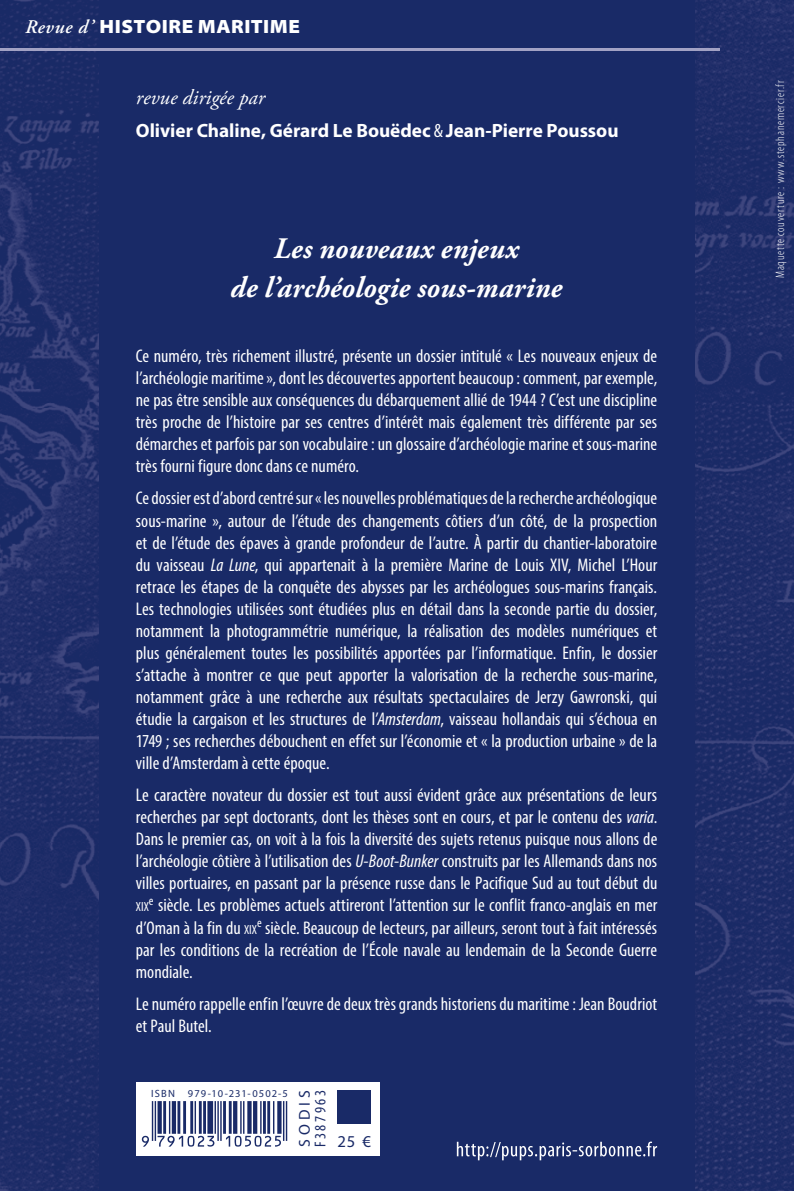
<style>
.page{position:relative;width:794px;height:1191px;background:#fff}
.page>*{position:absolute;margin:0;border:0;box-sizing:border-box;transform-origin:0 0}
.t1{font:italic 700 29.75px/39.9px "Adobe Garamond Pro";letter-spacing:.01em;color:#fff;text-align:center}
.t2{font:italic 21px "Adobe Garamond Pro";letter-spacing:.005em;color:#fff}
.t3{font:700 19.25px "Myriad Pro";letter-spacing:-.005em;color:#fff}
.t4{font:900 semi-expanded 19.25px "Myriad Pro";letter-spacing:.03em;color:#fff}
.t5{font:condensed 18.38px/22.1px "Myriad Pro";color:#fff;text-align:justify}
.t6{font:16.62px "Myriad Pro";color:#192a67}
.t7{font:condensed 15.75px/15.8px "Myriad Pro";letter-spacing:.165em;color:#192a67}
.t8{font:condensed 13.3px "Myriad Pro";color:#fff}
.t9{font:300 condensed 12.25px "Myriad Pro";letter-spacing:.065em;color:#fff}
.t10{font:10.5px "Myriad Pro";letter-spacing:.11em;color:#192a67}
.s1{font-family:"Adobe Garamond Pro";font-weight:600;font-style:italic;font-stretch:normal}
.s2{font-weight:400;font-stretch:condensed}
.s3{font-style:italic}
.s4{font-size:13.3px}
.s5{font-stretch:normal}
</style>
<div class="page">
<img style="left:0;top:0;width:794px;height:1191px">
<div style="left:99px;top:0;width:596px;height:1191px;background:#192a67"></div>
<hr style="left:0;top:48px;width:719px;height:3px;background:#a2a2c4">
<svg style="left:457px;top:1141px;width:200px;height:19px"></svg>
<div style="left:136px;top:1082px;width:243px;height:74px;background:#fff"></div>
<div style="left:337px;top:1090px;width:34px;height:33px;background:#192a67"></div>
<svg style="left:142px;top:1101px;width:145px;height:45px"></svg>
<p class="t4" style="left:25px;top:16px;width:277px"><span class="s1">Revue d’</span> HISTOIRE MARITIME</p>
<p class="t2" style="left:136px;top:85px;width:131px">revue dirigée par</p>
<p class="t3" style="left:136px;top:118px;width:484px">Olivier Chaline, Gérard Le Bouëdec <span class="s2">&amp;</span> Jean-Pierre Poussou</p>
<p class="t1" style="left:230px;top:229px;width:333px">Les nouveaux enjeux<br>de l’archéologie sous-marine</p>
<p class="t5" style="left:136px;top:345px;width:523px">Ce numéro, très richement illustré, présente un dossier intitulé « Les nouveaux enjeux de l’archéologie maritime », dont les découvertes apportent beaucoup : comment, par exemple, ne pas être sensible aux conséquences du débarquement allié de 1944 ? C’est une discipline très proche de l’histoire par ses centres d’intérêt mais également très différente par ses démarches et parfois par son vocabulaire : un glossaire d’archéologie marine et sous-marine très fourni figure donc dans ce numéro.</p>
<p class="t5" style="left:136px;top:487px;width:523px">Ce dossier est d’abord centré sur « les nouvelles problématiques de la recherche archéologique sous-marine », autour de l’étude des changements côtiers d’un côté, de la prospection et de l’étude des épaves à grande profondeur de l’autre. À partir du chantier-laboratoire du vaisseau <span class="s3">La Lune</span>, qui appartenait à la première Marine de Louis XIV, Michel L’Hour retrace les étapes de la conquête des abysses par les archéologues sous-marins français.<br>Les technologies utilisées sont étudiées plus en détail dans la seconde partie du dossier, notamment la photogrammétrie numérique, la réalisation des modèles numériques et plus généralement toutes les possibilités apportées par l’informatique. Enfin, le dossier s’attache à montrer ce que peut apporter la valorisation de la recherche sous-marine, notamment grâce à une recherche aux résultats spectaculaires de Jerzy Gawronski, qui étudie la cargaison et les structures de l’<span class="s3">Amsterdam</span>, vaisseau hollandais qui s’échoua en 1749 ; ses recherches débouchent en effet sur l’économie et « la production urbaine » de la ville d’Amsterdam à cette époque.</p>
<p class="t5" style="left:136px;top:784px;width:523px">Le caractère novateur du dossier est tout aussi évident grâce aux présentations de leurs recherches par sept doctorants, dont les thèses sont en cours, et par le contenu des <span class="s3">varia</span>.<br>Dans le premier cas, on voit à la fois la diversité des sujets retenus puisque nous allons de l’archéologie côtière à l’utilisation des <span class="s3">U-Boot-Bunker</span> construits par les Allemands dans nos villes portuaires, en passant par la présence russe dans le Pacifique Sud au tout début du</p>
<p class="t8" style="left:136px;top:899px;width:15px">XIX</p>
<p class="t5" style="left:136px;top:894px;width:523px;text-indent:13px"><sup>e</sup> siècle. Les problèmes actuels attireront l’attention sur le conflit franco-anglais en mer d’Oman à la fin du <span class="s4">XIX</span><sup>e</sup> siècle. Beaucoup de lecteurs, par ailleurs, seront tout à fait intéressés par les conditions de la recréation de l’École navale au lendemain de la Seconde Guerre mondiale.</p>
<p class="t5" style="left:136px;top:992px;width:523px">Le numéro rappelle enfin l’œuvre de deux très grands historiens du maritime : Jean Boudriot et Paul Butel.</p>
<p class="t10" style="left:151px;top:1087px;width:138px">ISBN 979-10-231-0502-5</p>
<p class="t7" style="left:296px;top:1147px;width:59px;rotate:-90deg"><span class="s5">SODIS<br></span>F387963</p>
<p class="t6" style="left:337px;top:1130px;width:35px">25 €</p>
<p class="t9" style="left:773px;top:278px;width:199px;rotate:-90deg">Maquette couverture : www.stephanemercier.fr</p>
</div>
